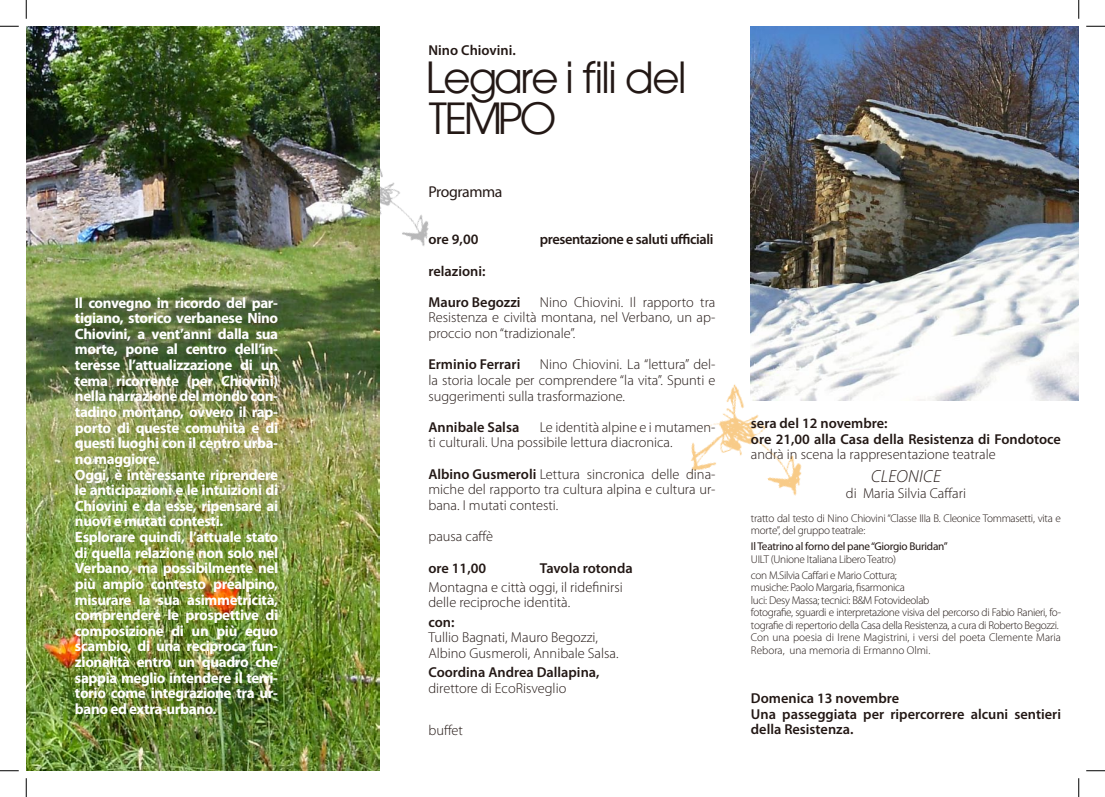
<style>
.page{position:relative;width:1105px;height:797px;background:#fff}
.page>*{position:absolute;margin:0;border:0;box-sizing:border-box;transform-origin:0 0}
.t1{font:42px "Avant Garde";letter-spacing:-.04em;color:#231815}
.t2{font:italic 300 17.5px "Myriad Pro";letter-spacing:.02em;color:#231815}
.t3{font:15.75px "Myriad Pro";letter-spacing:-.025em;color:#231815}
.t4{font:700 15px/15.6px "Myriad Pro";letter-spacing:-.025em;color:#fff;text-align:justify}
.t5{font:300 14.38px/15.6px "Myriad Pro";color:#231815;text-align:justify}
.t6{font:600 14.38px/15.6px "Myriad Pro";color:#231815}
.t7{font:600 14.38px "Myriad Pro";letter-spacing:-.025em;color:#231815}
.t8{font:300 11.25px/12.5px "Myriad Pro";letter-spacing:-.03em;color:#231815}
.t9{font:300 11.25px/12.5px "Myriad Pro";color:#231815}
.t10{font:11.25px "Myriad Pro";letter-spacing:-.025em;color:#231815}
.s1{font-weight:600}
.s2{font-weight:300}
</style>
<div class="page">
<img style="left:26px;top:26px;width:354px;height:744px">
<img style="left:751px;top:26px;width:328px;height:374px">
<img style="left:317px;top:142px;width:112px;height:131px">
<img style="left:689px;top:363px;width:134px;height:133px">
<svg style="left:0;top:25px;width:19px;height:2px"></svg>
<svg style="left:1086px;top:25px;width:19px;height:2px"></svg>
<svg style="left:0;top:770px;width:19px;height:1px"></svg>
<svg style="left:1086px;top:770px;width:19px;height:1px"></svg>
<svg style="left:25px;top:0;width:2px;height:19px"></svg>
<svg style="left:25px;top:778px;width:2px;height:19px"></svg>
<svg style="left:1078px;top:0;width:1px;height:19px"></svg>
<svg style="left:1078px;top:778px;width:1px;height:19px"></svg>
<p class="t4" style="left:75px;top:295px;width:205px">Il convegno in ricordo del par&shy;tigiano, storico verbanese Nino Chiovini, a vent’anni dalla sua morte, pone al centro dell’in&shy;teresse l’attualizzazione di un tema ricorrente (per Chiovini) nella narrazione del mondo con&shy;tadino montano, ovvero il rap&shy;porto di queste comunità e di questi luoghi con il centro urba&shy;no maggiore.</p>
<p class="t4" style="left:75px;top:467px;width:205px">Oggi, è interessante riprendere le anticipazioni e le intuizioni di Chiovini e da esse, ripensare ai nuovi e mutati contesti.</p>
<p class="t4" style="left:75px;top:529px;width:205px">Esplorare quindi, l’attuale stato di quella relazione non solo nel Verbano, ma possibilmente nel più ampio contesto prealpino, misurare la sua asimmetricità, comprendere le prospettive di composizione di un più equo scambio, di una reciproca fun&shy;zionalità entro un quadro che sappia meglio intendere il terri&shy;torio come integrazione tra ur&shy;bano ed extra-urbano.</p>
<p class="t6" style="left:428px;top:42px;width:89px">Nino Chiovini.</p>
<p class="t1" style="left:426px;top:52px;width:262px">Legare i fili del</p>
<p class="t1" style="left:429px;top:93px;width:129px">TEMPO</p>
<p class="t3" style="left:428px;top:183px;width:75px">Programma</p>
<p class="t6" style="left:428px;top:232px;width:51px">ore 9,00</p>
<p class="t7" style="left:540px;top:231px;width:175px">presentazione e saluti ufficiali</p>
<p class="t6" style="left:428px;top:263px;width:58px">relazioni:</p>
<p class="t6" style="left:428px;top:294px;width:94px">Mauro Begozzi</p>
<p class="t5" style="left:428px;top:294px;width:289px;text-indent:111px">Nino Chiovini. Il rapporto tra Resistenza e civiltà montana, nel Verbano, un ap&shy;proccio non “tradizionale”.</p>
<p class="t6" style="left:428px;top:357px;width:93px">Erminio Ferrari</p>
<p class="t5" style="left:428px;top:357px;width:289px;text-indent:111px">Nino Chiovini. La “lettura” del&shy;la storia locale per comprendere “la vita”. Spunti e suggerimenti sulla trasformazione.</p>
<p class="t6" style="left:428px;top:419px;width:92px">Annibale Salsa</p>
<p class="t5" style="left:428px;top:419px;width:289px;text-indent:111px">Le identità alpine e i mutamen&shy;ti culturali. Una possibile lettura diacronica.</p>
<p class="t5" style="left:428px;top:466px;width:289px"><span class="s1">Albino Gusmeroli</span> Lettura sincronica delle dina&shy;miche del rapporto tra cultura alpina e cultura ur&shy;bana. I mutati contesti.</p>
<p class="t5" style="left:428px;top:529px;width:66px">pausa caffè</p>
<p class="t6" style="left:428px;top:560px;width:59px">ore 11,00</p>
<p class="t6" style="left:540px;top:560px;width:95px">Tavola rotonda</p>
<p class="t5" style="left:428px;top:579px;width:196px">Montagna e città oggi, il ridefinirsi</p>
<p class="t5" style="left:428px;top:595px;width:143px">delle reciproche identità.</p>
<p class="t6" style="left:428px;top:614px;width:28px">con:</p>
<p class="t5" style="left:428px;top:629px;width:171px">Tullio Bagnati, Mauro Begozzi,</p>
<p class="t5" style="left:428px;top:645px;width:192px">Albino Gusmeroli, Annibale Salsa.</p>
<p class="t6" style="left:428px;top:664px;width:173px">Coordina Andrea Dallapina,</p>
<p class="t5" style="left:428px;top:680px;width:139px">direttore di EcoRisveglio</p>
<p class="t5" style="left:428px;top:722px;width:36px">buffet</p>
<p class="t6" style="left:751px;top:416px;width:138px">sera del 12 novembre:</p>
<p class="t6" style="left:751px;top:431px;width:312px">ore 21,00 alla Casa della Resistenza di Fondotoce <span class="s2">andrà in scena la rappresentazione teatrale</span></p>
<p class="t2" style="left:871px;top:467px;width:71px">CLEONICE</p>
<p class="t5" style="left:846px;top:485px;width:122px">di Maria Silvia Caffari</p>
<p class="t8" style="left:751px;top:512px;width:312px">tratto dal testo di Nino Chiovini “Classe IIIa B. Cleonice Tommasetti, vita e morte”, del gruppo teatrale:</p>
<p class="t10" style="left:751px;top:540px;width:198px">Il Teatrino al forno del pane “Giorgio Buridan”</p>
<p class="t8" style="left:751px;top:553px;width:147px">UILT (Unione Italiana Libero Teatro)</p>
<p class="t8" style="left:751px;top:569px;width:147px">con M.Silvia Caffari e Mario Cottura;</p>
<p class="t8" style="left:751px;top:581px;width:155px">musiche: Paolo Margaria, fisarmonica</p>
<p class="t8" style="left:751px;top:594px;width:180px">luci: Desy Massa; tecnici: B&amp;M Fotovideolab</p>
<p class="t8" style="left:751px;top:606px;width:312px">fotografie, sguardi e interpretazione visiva del percorso di Fabio Ranieri, fo&shy;tografie di repertorio della Casa della Resistenza, a cura di Roberto Begozzi.</p>
<p class="t9" style="left:751px;top:631px;width:312px">Con una poesia di Irene Magistrini, i versi del poeta Clemente Maria<br>Rebora, una memoria di Ermanno Olmi.</p>
<p class="t6" style="left:751px;top:690px;width:150px">Domenica 13 novembre</p>
<p class="t6" style="left:751px;top:706px;width:312px">Una passeggiata per ripercorrere alcuni sentieri della Resistenza.</p>
</div>
